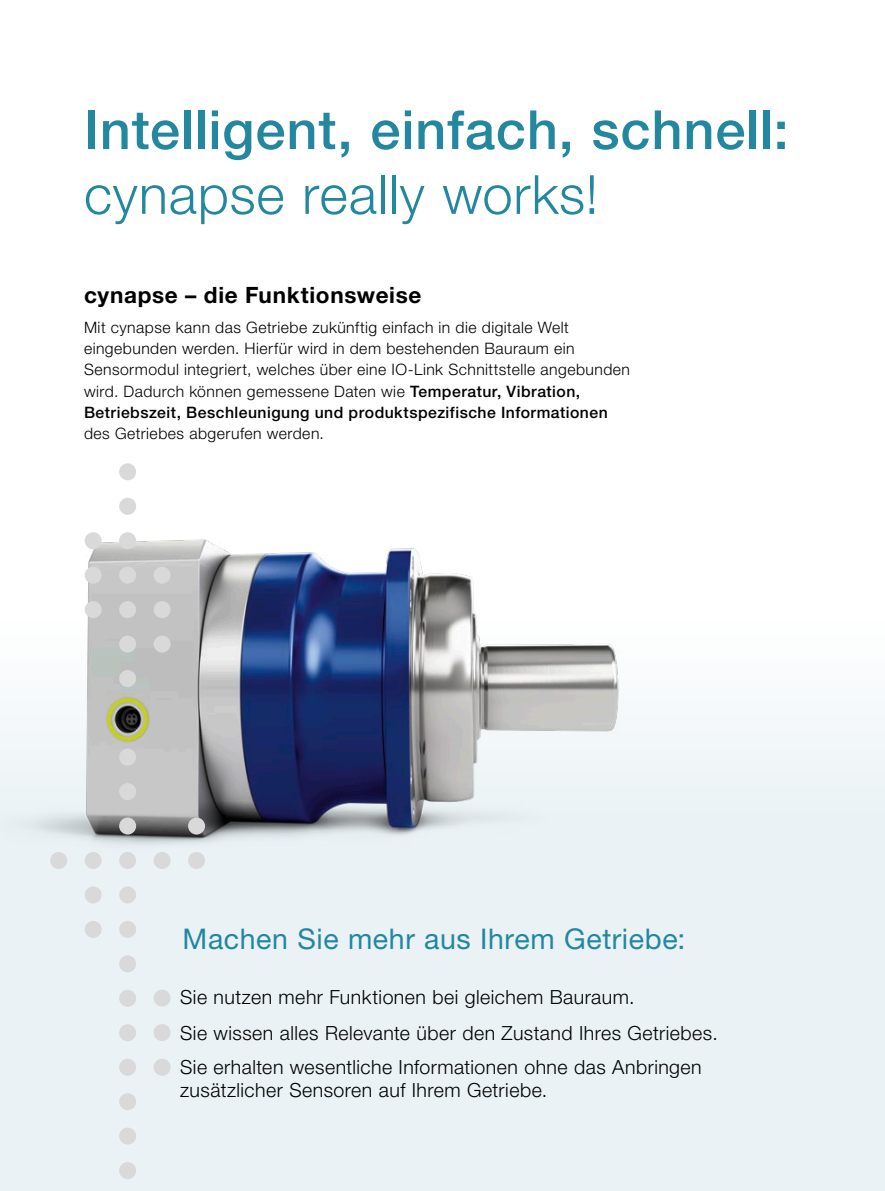
<style>
.page{position:relative;width:885px;height:1191px;background:#fff}
.page>*{position:absolute;margin:0;border:0;box-sizing:border-box;transform-origin:0 0}
.Headline_HN_45_light{font:500 54px "Helvetica Neue LT Std";letter-spacing:.015em;color:#23879f}
.Headline_HN_45_light-2{font:300 54px "Helvetica Neue LT Std";letter-spacing:.015em;color:#23879f}
.Subline_HN_65_med__1{font:28.5px "Helvetica Neue LT Std";letter-spacing:.02em;color:#23879f}
.Subline_HN_75_bold{font:700 22.5px "Helvetica Neue LT Std";letter-spacing:.03em;color:#000}
.Subline_HN_65_med__1-2{font:300 19.5px/23.4px "Helvetica Neue LT Std";letter-spacing:.025em;color:#000}
.Fließtext_HN_45_ligh{font:300 15.75px/21.3px "Helvetica Neue LT Std";letter-spacing:.03em;color:#000}
.s1{font-weight:500}
</style>
<div class="page">
<div style="left:0;top:621px;width:884px;height:570px;background:#eaf2f5"></div>
<img style="left:0;top:533px;width:637px;height:336px">
<div style="left:119px;top:852px;width:17px;height:17px;background:#d9d9da;border-radius:50%"></div>
<div style="left:119px;top:886px;width:17px;height:17px;background:#d9d9da;border-radius:50%"></div>
<div style="left:119px;top:921px;width:17px;height:17px;background:#d9d9da;border-radius:50%"></div>
<div style="left:119px;top:955px;width:17px;height:17px;background:#d9d9da;border-radius:50%"></div>
<div style="left:153px;top:989px;width:18px;height:17px;background:#d9d9da;border-radius:50%"></div>
<div style="left:153px;top:1024px;width:18px;height:17px;background:#d9d9da;border-radius:50%"></div>
<div style="left:153px;top:1058px;width:18px;height:17px;background:#d9d9da;border-radius:50%"></div>
<div style="left:119px;top:989px;width:17px;height:17px;background:#d9d9da;border-radius:50%"></div>
<div style="left:119px;top:1024px;width:17px;height:17px;background:#d9d9da;border-radius:50%"></div>
<div style="left:119px;top:1058px;width:17px;height:17px;background:#d9d9da;border-radius:50%"></div>
<div style="left:119px;top:1093px;width:17px;height:17px;background:#d9d9da;border-radius:50%"></div>
<div style="left:119px;top:1127px;width:17px;height:17px;background:#d9d9da;border-radius:50%"></div>
<div style="left:119px;top:1162px;width:17px;height:17px;background:#d9d9da;border-radius:50%"></div>
<div style="left:119px;top:817px;width:17px;height:17px;background:#d9d9da;border-radius:50%"></div>
<div style="left:119px;top:783px;width:17px;height:17px;background:#d9d9da;border-radius:50%"></div>
<div style="left:119px;top:748px;width:17px;height:17px;background:#d9d9da;border-radius:50%"></div>
<div style="left:85px;top:852px;width:17px;height:17px;background:#d9d9da;border-radius:50%"></div>
<div style="left:85px;top:886px;width:17px;height:17px;background:#d9d9da;border-radius:50%"></div>
<div style="left:85px;top:921px;width:17px;height:17px;background:#d9d9da;border-radius:50%"></div>
<div style="left:50px;top:852px;width:17px;height:17px;background:#d9d9da;border-radius:50%"></div>
<div style="left:153px;top:852px;width:18px;height:17px;background:#d9d9da;border-radius:50%"></div>
<div style="left:188px;top:852px;width:17px;height:17px;background:#d9d9da;border-radius:50%"></div>
<div style="left:188px;top:817px;width:17px;height:17px;background:#d9d9da;border-radius:50%"></div>
<div style="left:119px;top:463px;width:17px;height:17px;background:#d9d9da;border-radius:50%"></div>
<div style="left:119px;top:498px;width:17px;height:17px;background:#d9d9da;border-radius:50%"></div>
<div style="left:119px;top:532px;width:17px;height:17px;background:#d9d9da;border-radius:50%"></div>
<div style="left:119px;top:566px;width:17px;height:17px;background:#d9d9da;border-radius:50%"></div>
<div style="left:119px;top:601px;width:17px;height:17px;background:#d9d9da;border-radius:50%"></div>
<div style="left:119px;top:635px;width:17px;height:17px;background:#d9d9da;border-radius:50%"></div>
<div style="left:119px;top:670px;width:17px;height:17px;background:#d9d9da;border-radius:50%"></div>
<div style="left:85px;top:532px;width:17px;height:17px;background:#d9d9da;border-radius:50%"></div>
<div style="left:85px;top:566px;width:17px;height:17px;background:#d9d9da;border-radius:50%"></div>
<div style="left:85px;top:601px;width:17px;height:17px;background:#d9d9da;border-radius:50%"></div>
<div style="left:153px;top:566px;width:18px;height:17px;background:#d9d9da;border-radius:50%"></div>
<div style="left:153px;top:601px;width:18px;height:17px;background:#d9d9da;border-radius:50%"></div>
<div style="left:153px;top:635px;width:18px;height:17px;background:#d9d9da;border-radius:50%"></div>
<p class="Headline_HN_45_light" style="left:84px;top:98px;width:706px">Intelligent, einfach, schnell:</p>
<p class="Headline_HN_45_light-2" style="left:84px;top:162px;width:515px">cynapse really works!</p>
<p class="Subline_HN_75_bold" style="left:84px;top:281px;width:339px">cynapse – die Funktionsweise</p>
<p class="Fließtext_HN_45_ligh" style="left:84px;top:316px;width:547px">Mit cynapse kann das Getriebe zukünftig einfach in die digitale Welt eingebunden werden. Hierfür wird in dem bestehenden Bauraum ein Sensormodul integriert, welches über eine IO-Link Schnittstelle angebunden wird. Dadurch können gemessene Daten wie <span class="s1">Temperatur, Vibration, Betriebszeit, Beschleunigung und produktspezifische Informationen </span>des Getriebes abgerufen werden.</p>
<p class="Subline_HN_65_med__1" style="left:183px;top:921px;width:504px">Machen Sie mehr aus Ihrem Getriebe:</p>
<p class="Subline_HN_65_med__1-2" style="left:180px;top:984px;width:455px">Sie nutzen mehr Funktionen bei gleichem Bauraum.</p>
<p class="Subline_HN_65_med__1-2" style="left:180px;top:1021px;width:539px">Sie wissen alles Relevante über den Zustand Ihres Getriebes.</p>
<p class="Subline_HN_65_med__1-2" style="left:180px;top:1054px;width:523px">Sie erhalten wesentliche Informationen ohne das Anbringen zusätzlicher Sensoren auf Ihrem Getriebe.</p>
</div>
